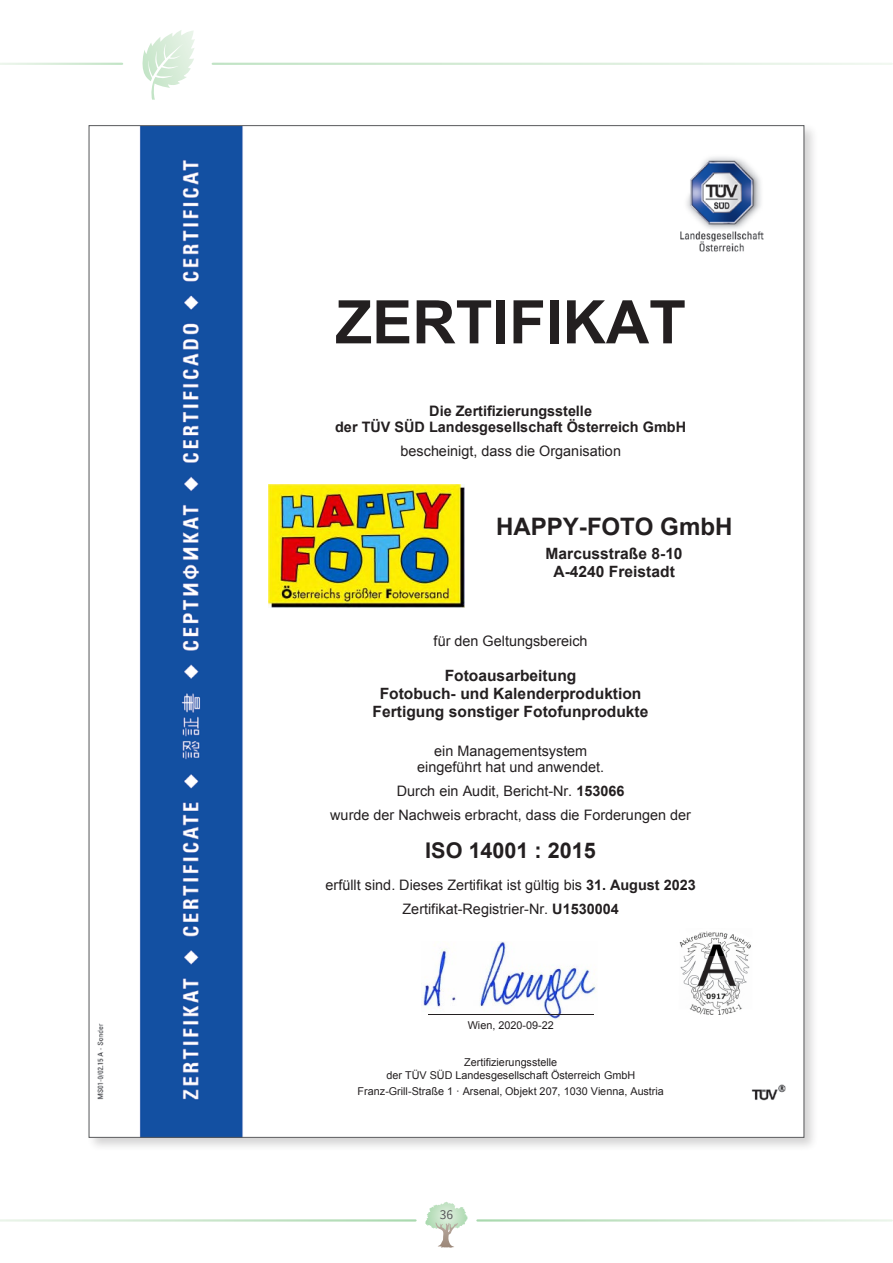
<style>
.page{position:relative;width:893px;height:1263px;background:#fff}
.page>*{position:absolute;margin:0;border:0;box-sizing:border-box;transform-origin:0 0}
.t1{font:700 60.15px "Arial";color:#231f20}
.t2{font:700 24px "Arial";color:#231f20}
.t3{font:700 21.6px "Arial";color:#231f20}
.t4{font:700 15.6px/18px "Arial";color:#231f20;text-align:center}
.t5{font:14.4px/23.9px "Arial";color:#231f20;text-align:center}
.t6{font:700 14.4px/16.6px "Arial";color:#231f20;text-align:center}
.t7{font:13.5px "Source Sans Pro";color:#57585a}
.t8{font:10.8px/12.5px "Arial";letter-spacing:.005em;color:#231f20;text-align:center}
.s1{font-weight:700}
</style>
<div class="page">
<svg style="left:446px;top:1202px;width:19px;height:10px"></svg>
<svg style="left:435px;top:1222px;width:23px;height:26px"></svg>
<div style="left:86px;top:122px;width:733px;height:1030px;background:#231f20;opacity:.2"></div>
<img style="left:91px;top:127px;width:711px;height:1008px">
<img style="left:421px;top:942px;width:176px;height:77px">
<img style="left:269px;top:485px;width:196px;height:123px">
<img style="left:671px;top:928px;width:88px;height:86px">
<hr style="left:428px;top:1014px;width:165px;height:1px;background:#231f20">
<svg style="left:142px;top:30px;width:53px;height:70px"></svg>
<p class="t1" style="left:335px;top:283px;width:352px">ZERTIFIKAT</p>
<p class="t6" style="left:335px;top:403px;width:352px">Die Zertifizierungsstelle<br>der TÜV SÜD Landesgesellschaft Österreich GmbH</p>
<p class="t5" style="left:400px;top:439px;width:222px">bescheinigt, dass die Organisation</p>
<p class="t2" style="left:496px;top:511px;width:238px">HAPPY-FOTO GmbH</p>
<p class="t4" style="left:546px;top:545px;width:138px">Marcusstraße 8-10<br>A-4240 Freistadt</p>
<p class="t5" style="left:434px;top:629px;width:155px">für den Geltungsbereich</p>
<p class="t4" style="left:373px;top:667px;width:277px">Fotoausarbeitung<br>Fotobuch- und Kalenderproduktion<br>Fertigung sonstiger Fotofunprodukte</p>
<p class="t5" style="left:417px;top:743px;width:188px;line-height:16.6px">ein Managementsystem eingeführt hat und anwendet.</p>
<p class="t5" style="left:330px;top:779px;width:362px">Durch ein Audit, Bericht-Nr. <span class="s1">153066<br></span>wurde der Nachweis erbracht, dass die Forderungen der</p>
<p class="t3" style="left:425px;top:836px;width:172px">ISO 14001 : 2015</p>
<p class="t5" style="left:325px;top:873px;width:372px">erfüllt sind. Dieses Zertifikat ist gültig bis <span class="s1">31. August 2023<br></span>Zertifikat-Registrier-Nr. <span class="s1">U1530004</span></p>
<p class="t8" style="left:468px;top:1019px;width:88px">Wien, 2020-09-22</p>
<p class="t8" style="left:386px;top:1056px;width:250px">Zertifizierungsstelle<br>der TÜV SÜD Landesgesellschaft Österreich GmbH</p>
<p class="t8" style="left:357px;top:1085px;width:308px">Franz-Grill-Straße 1 · Arsenal, Objekt 207, 1030 Vienna, Austria</p>
<p class="t7" style="left:440px;top:1206px;width:15px">36</p>
</div>
